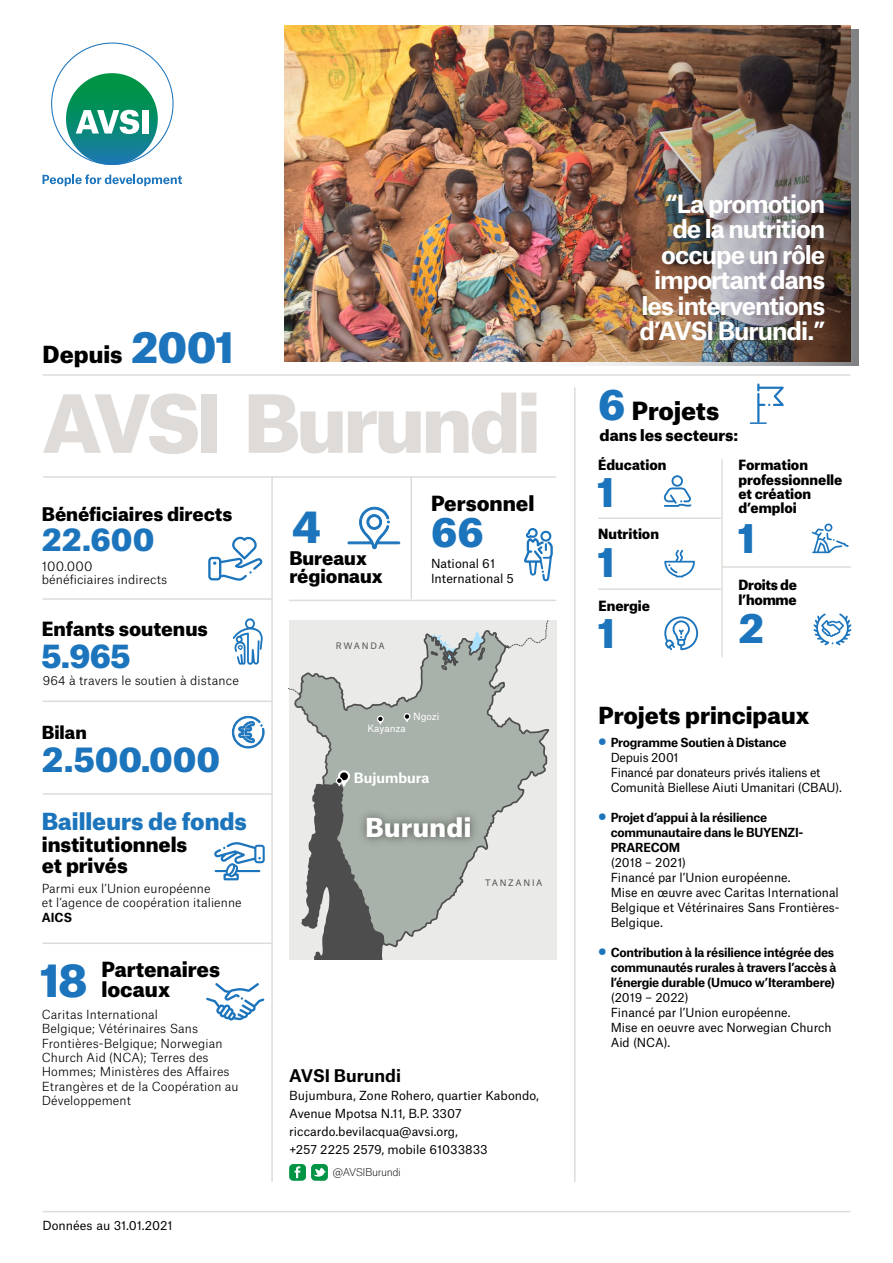
<style>
.page{position:relative;width:893px;height:1263px;background:#fff}
.page>*{position:absolute;margin:0;border:0;box-sizing:border-box;transform-origin:0 0}
.t1{font:900 76.5px "Atlas Grotesk";letter-spacing:-.04em;color:#d7d3cf}
.t2{font:900 43.8px "Atlas Grotesk";color:#1c75bc}
.t3{font:900 42.45px "Atlas Grotesk";color:#1c75bc}
.t4{font:900 39px "Atlas Grotesk";color:#1c75bc}
.t5{font:900 33px "Atlas Grotesk";letter-spacing:-.005em;color:#1c75bc}
.t6{font:900 31.5px "Atlas Grotesk";color:#1c75bc}
.t7{font:900 30.3px "Atlas Grotesk";color:#1c75bc}
.t8{font:900 25.05px "Atlas Grotesk";letter-spacing:.02em;color:#fff}
.t9{font:700 24px/25.5px "Atlas Grotesk";letter-spacing:-.04em;color:#fff;text-align:right}
.t10{font:900 24px "Atlas Grotesk";letter-spacing:-.005em;color:#000}
.t11{font:900 22.5px "Atlas Grotesk";color:#000}
.t12{font:900 22.5px "Atlas Grotesk";color:#1c75bc}
.t13{font:900 19.95px/20px "Atlas Grotesk";color:#000}
.t14{font:900 19.5px/21px "Atlas Grotesk";color:#000}
.t15{font:900 18.75px "Atlas Grotesk";color:#000}
.t16{font:900 18px/18px "Atlas Grotesk";color:#000}
.t17{font:900 17.25px "Atlas Grotesk";color:#000}
.t18{font:700 16.8px "Atlas Grotesk";color:#000}
.t19{font:900 15.15px "Atlas Grotesk";color:#000}
.t20{font:900 13.5px/14.2px "Atlas Grotesk";letter-spacing:-.005em;color:#000}
.t21{font:700 13.5px "Atlas Grotesk";color:#fff}
.t22{font:300 12.75px "Atlas Grotesk";letter-spacing:.01em;color:#000}
.t23{font:12px/15px "Atlas Grotesk";color:#000}
.t24{font:300 12px/14.4px "Atlas Grotesk";letter-spacing:.01em;color:#000}
.t25{font:700 12px/15px "Atlas Grotesk";letter-spacing:-.02em;color:#000}
.t26{font:12px/15px "Atlas Grotesk";letter-spacing:-.02em;color:#000}
.t27{font:100 10.35px "Atlas Grotesk";letter-spacing:-.04em;color:#000}
.t28{font:9.6px "Atlas Grotesk";letter-spacing:-.005em;color:#fff}
.t29{font:8.55px "Atlas Grotesk";letter-spacing:.2em;color:#4e4d4d}
.s1{font-size:41.4px;color:#1c75bc}
.s2{font-size:40.5px;color:#1c75bc}
.s3{font-weight:700;font-size:27px;color:#1c75bc}
.s4{font-weight:700}
.s5{font-size:27px;color:#1c75bc}
</style>
<div class="page">
<div style="left:289px;top:620px;width:268px;height:340px;background:#eaeae8"></div>
<svg style="left:293px;top:629px;width:257px;height:331px;background:#c8cdc8"></svg>
<svg style="left:469px;top:620px;width:80px;height:35px;background:#d1d5d3"></svg>
<img style="left:384px;top:802px;width:102px;height:54px">
<svg style="left:289px;top:670px;width:95px;height:290px;background:#a2a5a1"></svg>
<div style="left:377px;top:716px;width:7px;height:6px;border:1px solid #fff;border-radius:50%"></div>
<svg style="left:403px;top:713px;width:8px;height:10px"></svg>
<div style="left:404px;top:713px;width:6px;height:7px;border:1px solid #fff;border-radius:50%"></div>
<svg style="left:348px;top:507px;width:52px;height:43px"></svg>
<svg style="left:214px;top:842px;width:51px;height:38px"></svg>
<svg style="left:750px;top:383px;width:34px;height:41px"></svg>
<svg style="left:206px;top:983px;width:58px;height:37px"></svg>
<svg style="left:524px;top:528px;width:29px;height:53px"></svg>
<svg style="left:51px;top:43px;width:123px;height:122px"></svg>
<div style="left:142px;top:110px;width:6px;height:24px;background:#fff"></div>
<svg style="left:43px;top:174px;width:139px;height:12px"></svg>
<svg style="left:812px;top:524px;width:37px;height:29px"></svg>
<hr style="left:574px;top:388px;width:2px;height:793px;background:#d7d3cf">
<hr style="left:721px;top:459px;width:2px;height:198px;background:#d7d3cf">
<hr style="left:271px;top:477px;width:2px;height:704px;background:#d7d3cf">
<hr style="left:411px;top:477px;width:1px;height:122px;background:#d7d3cf">
<hr style="left:289px;top:600px;width:267px;height:1px;background:#d7d3cf">
<hr style="left:599px;top:517px;width:122px;height:2px;background:#d7d3cf">
<hr style="left:599px;top:588px;width:122px;height:2px;background:#d7d3cf">
<hr style="left:723px;top:566px;width:128px;height:2px;background:#d7d3cf">
<hr style="left:44px;top:476px;width:512px;height:2px;background:#d7d3cf">
<hr style="left:43px;top:374px;width:807px;height:2px;background:#d7d3cf">
<hr style="left:43px;top:1211px;width:807px;height:1px;background:#d7d3cf">
<svg style="left:208px;top:536px;width:54px;height:45px"></svg>
<svg style="left:233px;top:618px;width:30px;height:47px"></svg>
<hr style="left:43px;top:598px;width:228px;height:2px;background:#d7d3cf">
<hr style="left:43px;top:700px;width:228px;height:2px;background:#d7d3cf">
<hr style="left:43px;top:793px;width:228px;height:2px;background:#d7d3cf">
<hr style="left:43px;top:942px;width:228px;height:2px;background:#d7d3cf">
<img style="left:285px;top:26px;width:565px;height:335px">
<svg style="left:232px;top:716px;width:33px;height:32px"></svg>
<svg style="left:813px;top:613px;width:38px;height:32px"></svg>
<svg style="left:664px;top:549px;width:31px;height:28px"></svg>
<svg style="left:664px;top:475px;width:27px;height:32px"></svg>
<img style="left:531px;top:30px;width:327px;height:336px">
<div style="left:311px;top:1164px;width:17px;height:17px;background:#009444;border-radius:4px"></div>
<svg style="left:313px;top:1167px;width:13px;height:10px"></svg>
<div style="left:289px;top:1164px;width:17px;height:17px;background:#009444;border-radius:4px"></div>
<svg style="left:295px;top:1166px;width:5px;height:12px"></svg>
<svg style="left:664px;top:616px;width:34px;height:34px"></svg>
<h3 class="t11" style="left:43px;top:336px;width:193px">Depuis <span class="s1">2001</span></h3>
<h1 class="t1" style="left:43px;top:360px;width:500px">AVSI Burundi</h1>
<h3 class="t16" style="left:42px;top:503px;width:192px">Bénéficiaires directs</h3>
<h3 class="t7" style="left:42px;top:514px;width:114px">22.600</h3>
<p class="t22" style="left:42px;top:556px;width:52px">100.000</p>
<p class="t24" style="left:42px;top:571px;width:127px">bénéficiaires indirects</p>
<h3 class="t15" style="left:42px;top:613px;width:168px">Enfants soutenus</h3>
<h3 class="t6" style="left:41px;top:630px;width:91px">5.965</h3>
<p class="t24" style="left:43px;top:672px;width:197px">964 à travers le soutien à distance</p>
<h3 class="t17" style="left:42px;top:718px;width:46px">Bilan</h3>
<h3 class="t5" style="left:42px;top:732px;width:180px">2.500.000</h3>
<h3 class="t12" style="left:42px;top:803px;width:207px">Bailleurs de fonds</h3>
<h3 class="t14" style="left:42px;top:832px;width:147px">institutionnels et privés</h3>
<p class="t24" style="left:42px;top:880px;width:201px">Parmi eux l’Union européenne<br>et l’agence de coopération italienne</p>
<p class="t25" style="left:42px;top:908px;width:32px">AICS</p>
<h2 class="t2" style="left:41px;top:944px;width:48px">18</h2>
<h3 class="t13" style="left:101px;top:957px;width:120px">Partenaires locaux</h3>
<p class="t24" style="left:42px;top:1006px;width:198px">Caritas International<br>Belgique; Vétérinaires Sans<br>Frontières-Belgique; Norwegian<br>Church Aid (NCA); Terres des<br>Hommes; Ministères des Affaires<br>Etrangères et de la Coopération au<br>Développement</p>
<p class="t23" style="left:43px;top:1217px;width:132px">Données au 31.01.2021</p>
<h3 class="t3" style="left:292px;top:492px;width:31px">4</h3>
<h3 class="t16" style="left:289px;top:547px;width:95px">Bureaux régionaux</h3>
<p class="t29" style="left:336px;top:638px;width:50px">RWANDA</p>
<h3 class="t13" style="left:431px;top:491px;width:105px">Personnel</h3>
<h3 class="t4" style="left:431px;top:499px;width:54px">66</h3>
<p class="t23" style="left:431px;top:554px;width:85px">National 61<br>International 5</p>
<p class="t28" style="left:367px;top:721px;width:40px">Kayanza</p>
<p class="t28" style="left:413px;top:708px;width:28px">Ngozi</p>
<p class="t21" style="left:354px;top:767px;width:77px">Bujumbura</p>
<h3 class="t8" style="left:365px;top:807px;width:107px">Burundi</h3>
<p class="t29" style="left:485px;top:876px;width:59px">TANZANIA</p>
<h3 class="t18" style="left:289px;top:1061px;width:113px">AVSI Burundi</h3>
<p class="t23" style="left:289px;top:1085px;width:251px;line-height:18px">Bujumbura, Zone Rohero, quartier Kabondo, Avenue Mpotsa N.11, B.P. 3307 riccardo.bevilacqua@avsi.org,<br>+257 2225 2579, mobile 61033833</p>
<p class="t27" style="left:333px;top:1164px;width:69px">@AVSIBurundi</p>
<h3 class="t9" style="left:640px;top:189px;width:187px">“La promotion de la nutrition occupe un rôle important dans les interventions d’AVSI Burundi.”</h3>
<h3 class="t10" style="left:598px;top:391px;width:123px"><span class="s2">6</span> Projets</h3>
<p class="t19" style="left:600px;top:422px;width:140px">dans les secteurs:</p>
<p class="t20" style="left:598px;top:456px;width:70px">Éducation</p>
<h3 class="t4" style="left:598px;top:460px;width:18px">1</h3>
<p class="t20" style="left:598px;top:525px;width:62px">Nutrition</p>
<h3 class="t4" style="left:598px;top:530px;width:18px">1</h3>
<p class="t20" style="left:738px;top:457px;width:105px">Formation professionnelle et création d’emploi</p>
<h3 class="t4" style="left:738px;top:506px;width:18px">1</h3>
<p class="t20" style="left:738px;top:577px;width:60px">Droits de l’homme</p>
<p class="t20" style="left:598px;top:597px;width:53px">Energie</p>
<h3 class="t4" style="left:598px;top:601px;width:18px">1</h3>
<h3 class="t4" style="left:738px;top:596px;width:27px">2</h3>
<h3 class="t11" style="left:598px;top:697px;width:212px">Projets principaux</h3>
<p class="t26" style="left:611px;top:734px;width:233px;text-indent:-13px"><span class="s3">•</span> <span class="s4">Programme Soutien à Distance<br></span>Depuis 2001<br>Financé par donateurs privés italiens et<br>Comunità Biellese Aiuti Umanitari (CBAU).</p>
<p class="t25" style="left:611px;top:809px;width:194px;text-indent:-13px"><span class="s5">•</span> Projet d’appui à la résilience communautaire dans le BUYENZI-<br>PRARECOM</p>
<p class="t23" style="left:611px;top:854px;width:230px">(2018 – 2021)<br>Financé par l’Union européenne.<br>Mise en œuvre avec Caritas International<br>Belgique et Vétérinaires Sans Frontières-<br>Belgique.</p>
<p class="t25" style="left:611px;top:944px;width:227px;text-indent:-13px"><span class="s5">•</span> Contribution à la résilience intégrée des communautés rurales à travers l’accès à l’énergie durable (Umuco w’Iterambere)</p>
<p class="t23" style="left:611px;top:989px;width:222px">(2019 – 2022)<br>Financé par l’Union européenne.<br>Mise en oeuvre avec Norwegian Church<br>Aid (NCA).</p>
</div>
